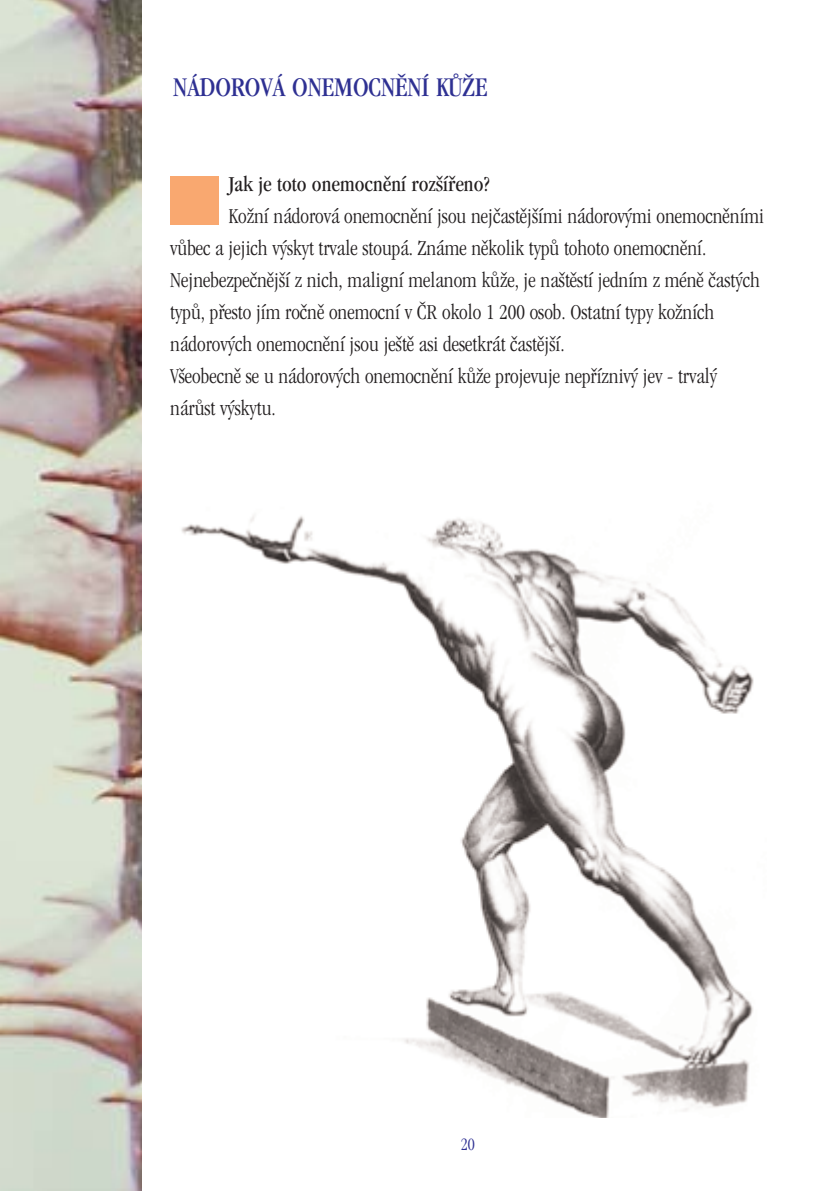
<style>
.page{position:relative;width:840px;height:1191px;background:#fff}
.page>*{position:absolute;margin:0;border:0;box-sizing:border-box;transform-origin:0 0}
.t1{font:28px "Garamond Condensed CE";color:#2e3092}
.t2{font:300 22px/32px "Garamond Condensed CE";color:#231f20}
.t3{font:22px "Garamond Condensed CE";color:#231f20}
.t4{font:300 18px "Garamond Condensed CE";color:#2e3092}
</style>
<div class="page">
<img style="left:181px;top:515px;width:573px;height:602px">
<img style="left:0;top:1px;width:142px;height:1190px">
<div style="left:170px;top:176px;width:48px;height:48px;background:#f9a870"></div>
<p class="t1" style="left:173px;top:76px;width:315px">NÁDOROVÁ ONEMOCNĚNÍ KŮŽE</p>
<p class="t3" style="left:228px;top:175px;width:262px">Jak je toto onemocnění rozšířeno?</p>
<p class="t2" style="left:170px;top:202px;width:595px;text-indent:58px">Kožní nádorová onemocnění jsou nejčastějšími nádorovými onemocněními vůbec a jejich výskyt trvale stoupá. Známe několik typů tohoto onemocnění.<br>Nejnebezpečnější z nich, maligní melanom kůže, je naštěstí jedním z méně častých typů, přesto jím ročně onemocní v ČR okolo 1 200 osob. Ostatní typy kožních nádorových onemocnění jsou ještě asi desetkrát častější.<br>Všeobecně se u nádorových onemocnění kůže projevuje nepříznivý jev - trvalý nárůst výskytu.</p>
<p class="t4" style="left:460px;top:1136px;width:16px">20</p>
</div>
